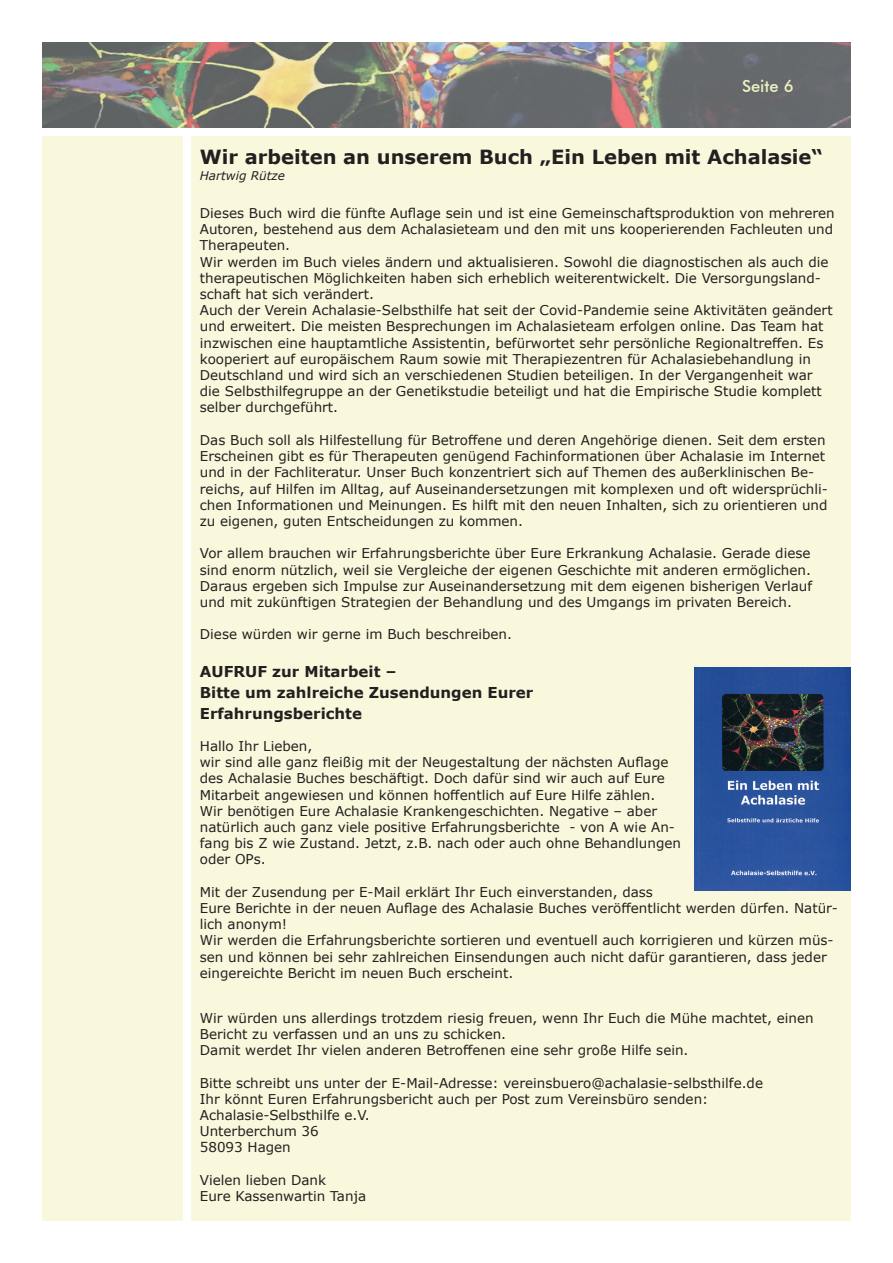
<style>
.page{position:relative;width:893px;height:1263px;background:#fff}
.page>*{position:absolute;margin:0;border:0;box-sizing:border-box;transform-origin:0 0}
.t1{font:700 19.5px "Verdana";color:#231f20}
.t2{font:500 16.5px "Futura BT";color:#eef2c1}
.t3{font:700 15px/21px "Verdana";color:#231f20}
.t4{font:13.5px/16.2px "Verdana";color:#231f20}
.t5{font:italic 12px "Verdana";color:#231f20}
</style>
<div class="page">
<img style="left:43px;top:43px;width:807px;height:85px">
<div style="left:43px;top:136px;width:140px;height:1084px;background:#faf8dc"></div>
<div style="left:191px;top:136px;width:659px;height:1084px;background:#faf8dc"></div>
<img style="left:694px;top:668px;width:156px;height:222px">
<p class="t2" style="left:742px;top:76px;width:53px">Seite 6</p>
<h1 class="t1" style="left:200px;top:143px;width:625px">Wir arbeiten an unserem Buch „Ein Leben mit Achalasie“</h1>
<p class="t5" style="left:200px;top:168px;width:86px">Hartwig Rütze</p>
<p class="t4" style="left:200px;top:205px;width:636px">Dieses Buch wird die fünfte Auflage sein und ist eine Gemeinschaftsproduktion von mehreren Autoren, bestehend aus dem Achalasieteam und den mit uns kooperierenden Fachleuten und Therapeuten.<br>Wir werden im Buch vieles ändern und aktualisieren. Sowohl die diagnostischen als auch die therapeutischen Möglichkeiten haben sich erheblich weiterentwickelt. Die Versorgungsland&shy;schaft hat sich verändert.<br>Auch der Verein Achalasie-Selbsthilfe hat seit der Covid-Pandemie seine Aktivitäten geändert und erweitert. Die meisten Besprechungen im Achalasieteam erfolgen online. Das Team hat inzwischen eine hauptamtliche Assistentin, befürwortet sehr persönliche Regionaltreffen. Es kooperiert auf europäischem Raum sowie mit Therapiezentren für Achalasiebehandlung in Deutschland und wird sich an verschiedenen Studien beteiligen. In der Vergangenheit war die Selbsthilfegruppe an der Genetikstudie beteiligt und hat die Empirische Studie komplett selber durchgeführt.</p>
<p class="t4" style="left:200px;top:432px;width:630px">Das Buch soll als Hilfestellung für Betroffene und deren Angehörige dienen. Seit dem ersten Erscheinen gibt es für Therapeuten genügend Fachinformationen über Achalasie im Internet und in der Fachliteratur. Unser Buch konzentriert sich auf Themen des außerklinischen Be&shy;reichs, auf Hilfen im Alltag, auf Auseinandersetzungen mit komplexen und oft widersprüchli&shy;chen Informationen und Meinungen. Es hilft mit den neuen Inhalten, sich zu orientieren und zu eigenen, guten Entscheidungen zu kommen.</p>
<p class="t4" style="left:200px;top:545px;width:614px">Vor allem brauchen wir Erfahrungsberichte über Eure Erkrankung Achalasie. Gerade diese sind enorm nützlich, weil sie Vergleiche der eigenen Geschichte mit anderen ermöglichen.<br>Daraus ergeben sich Impulse zur Auseinandersetzung mit dem eigenen bisherigen Verlauf und mit zukünftigen Strategien der Behandlung und des Umgangs im privaten Bereich.</p>
<p class="t4" style="left:200px;top:626px;width:314px">Diese würden wir gerne im Buch beschreiben.</p>
<p class="t3" style="left:200px;top:660px;width:335px">AUFRUF zur Mitarbeit –<br>Bitte um zahlreiche Zusendungen Eurer<br>Erfahrungsberichte</p>
<p class="t4" style="left:200px;top:738px;width:483px">Hallo Ihr Lieben,<br>wir sind alle ganz fleißig mit der Neugestaltung der nächsten Auflage des Achalasie Buches beschäftigt. Doch dafür sind wir auch auf Eure Mitarbeit angewiesen und können hoffentlich auf Eure Hilfe zählen.<br>Wir benötigen Eure Achalasie Krankengeschichten. Negative – aber natürlich auch ganz viele positive Erfahrungsberichte - von A wie An&shy;fang bis Z wie Zustand. Jetzt, z.B. nach oder auch ohne Behandlungen oder OPs.</p>
<p class="t4" style="left:200px;top:883px;width:640px">Mit der Zusendung per E-Mail erklärt Ihr Euch einverstanden, dass<br>Eure Berichte in der neuen Auflage des Achalasie Buches veröffentlicht werden dürfen. Natür&shy;lich anonym!<br>Wir werden die Erfahrungsberichte sortieren und eventuell auch korrigieren und kürzen müs&shy;sen und können bei sehr zahlreichen Einsendungen auch nicht dafür garantieren, dass jeder eingereichte Bericht im neuen Buch erscheint.</p>
<p class="t4" style="left:200px;top:1009px;width:615px">Wir würden uns allerdings trotzdem riesig freuen, wenn Ihr Euch die Mühe machtet, einen<br>Bericht zu verfassen und an uns zu schicken.<br>Damit werdet Ihr vielen anderen Betroffenen eine sehr große Hilfe sein.</p>
<p class="t4" style="left:200px;top:1074px;width:565px">Bitte schreibt uns unter der E-Mail-Adresse: vereinsbuero@achalasie-selbsthilfe.de Ihr könnt Euren Erfahrungsbericht auch per Post zum Vereinsbüro senden:<br>Achalasie-Selbsthilfe e.V.<br>Unterberchum 36<br>58093 Hagen</p>
<p class="t4" style="left:200px;top:1171px;width:168px">Vielen lieben Dank<br>Eure Kassenwartin Tanja</p>
</div>
